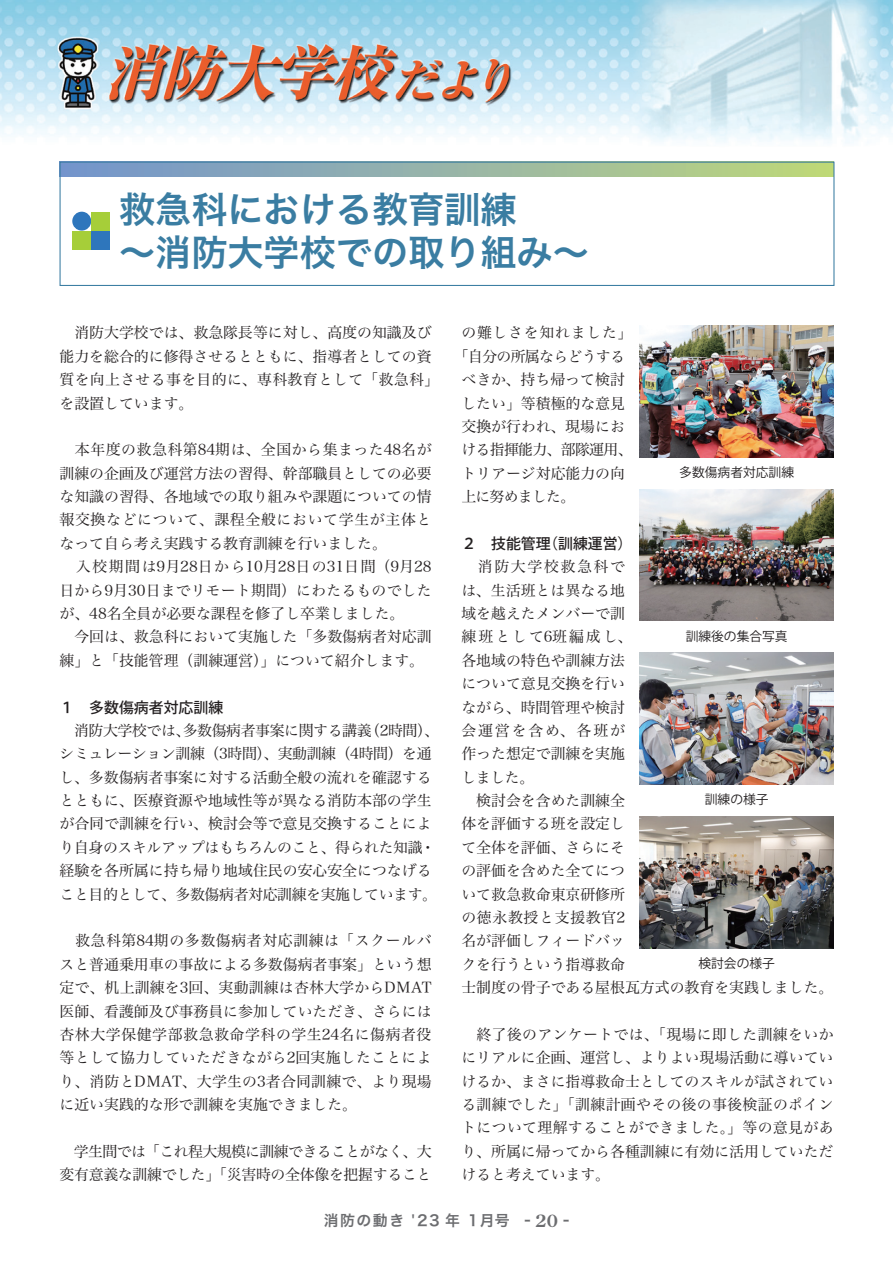
<style>
.page{position:relative;width:893px;height:1263px;background:#fff}
.page>*{position:absolute;margin:0;border:0;box-sizing:border-box;transform-origin:0 0}
.t1{font:36.15px/42.5px "Hira Kaku Pro N W6";color:#3a7da2}
.t2{font:14.85px/23.4px "Hira Min Pro N W3";color:#231f20}
.t3{font:14.85px/23.4px "Hira Min Pro N W3";letter-spacing:-.02em;color:#231f20}
.t4{font:14.85px "Hira Min Pro N W3";letter-spacing:-.045em;color:#231f20}
.t5{font:500 14.85px "Koz Go Pro";color:#231f20}
.t6{font:14.85px "Hira Kaku Pro W6";letter-spacing:.1em;color:#6c6d70}
.t7{font:14.85px "Hira Min Pro N W3";letter-spacing:.05em;color:#231f20}
.t8{font:14.85px "Hira Min Pro N W3";letter-spacing:-.05em;color:#231f20}
.t9{font:12.75px "Koz Go Pro";color:#231f20}
.s1{font-family:"Century Old Style Std";font-weight:700;font-size:16.95px}
</style>
<div class="page">
<svg style="left:62px;top:164px;width:770px;height:12px;background:#97b5a5"></svg>
<div style="left:72px;top:212px;width:19px;height:19px;background:#2e76bc;border-radius:50%"></div>
<div style="left:91px;top:212px;width:19px;height:19px;background:#a6ce39"></div>
<div style="left:72px;top:231px;width:19px;height:18px;background:#a6ce39"></div>
<div style="left:91px;top:231px;width:19px;height:18px;background:#2e76bc"></div>
<div style="left:60px;top:162px;width:774px;height:124px;border:1px solid #3a7da2"></div>
<img style="left:640px;top:325px;width:193px;height:132px">
<img style="left:640px;top:653px;width:193px;height:131px">
<img style="left:640px;top:489px;width:193px;height:132px">
<img style="left:640px;top:816px;width:193px;height:132px">
<img style="left:0;top:0;width:893px;height:143px">
<h1 class="t1" style="left:119px;top:187px;width:471px">救急科における教育訓練<br>～消防大学校での取り組み～</h1>
<p class="t2" style="left:60px;top:320px;width:381px">　消防大学校では、救急隊長等に対し、高度の知識及び能力を総合的に修得させるとともに、指導者としての資質を向上させる事を目的に、専科教育として「救急科」を設置しています。</p>
<p class="t2" style="left:60px;top:437px;width:374px">　本年度の救急科第84期は、全国から集まった48名が訓練の企画及び運営方法の習得、幹部職員としての必要な知識の習得、各地域での取り組みや課題についての情報交換などについて、課程全般において学生が主体となって自ら考え実践する教育訓練を行いました。<br>　入校期間は9月28日から10月28日の31日間（9月28日から9月30日までリモート期間）にわたるものでしたが、48名全員が必要な課程を修了し卒業しました。<br>　今回は、救急科において実施した「多数傷病者対応訓練」と「技能管理（訓練運営）」について紹介します。</p>
<p class="t5" style="left:60px;top:698px;width:165px">１　多数傷病者対応訓練</p>
<p class="t2" style="left:60px;top:717px;width:381px">　消防大学校では、多数傷病者事案に関する講義（2時間）、シミュレーション訓練（3時間）、実動訓練（4時間）を通し、多数傷病者事案に対する活動全般の流れを確認するとともに、医療資源や地域性等が異なる消防本部の学生が合同で訓練を行い、検討会等で意見交換することにより自身のスキルアップはもちろんのこと、得られた知識・経験を各所属に持ち帰り地域住民の安心安全につなげること目的として、多数傷病者対応訓練を実施しています。</p>
<p class="t2" style="left:60px;top:928px;width:374px;text-align:justify">　救急科第84期の多数傷病者対応訓練は「スクールバスと普通乗用車の事故による多数傷病者事案」という想定で、机上訓練を3回、実動訓練は杏林大学からDMAT医師、看護師及び事務員に参加していただき、さらには杏林大学保健学部救急救命学科の学生24名に傷病者役等として協力していただきながら2回実施したことにより、消防とDMAT、大学生の3者合同訓練で、より現場に近い実践的な形で訓練を実施できました。</p>
<p class="t3" style="left:60px;top:1138px;width:374px">　学生間では「これ程大規模に訓練できることがなく、大変有意義な訓練でした」「災害時の全体像を把握すること</p>
<p class="t7" style="left:461px;top:320px;width:173px">の難しさを知れました」</p>
<p class="t4" style="left:454px;top:343px;width:173px">「自分の所属ならどうする</p>
<p class="t2" style="left:461px;top:367px;width:165px">べきか、持ち帰って検討</p>
<p class="t2" style="left:461px;top:390px;width:165px">したい」等積極的な意見</p>
<p class="t2" style="left:461px;top:413px;width:165px">交換が行われ、現場にお</p>
<p class="t4" style="left:461px;top:437px;width:173px">ける指揮能力、部隊運用、</p>
<p class="t2" style="left:461px;top:460px;width:165px">トリアージ対応能力の向</p>
<p class="t8" style="left:461px;top:484px;width:115px">上に努めました。</p>
<p class="t5" style="left:461px;top:534px;width:173px">２　技能管理（訓練運営）</p>
<p class="t2" style="left:461px;top:554px;width:374px">　消防大学校救急科で<br>は、生活班とは異なる地<br>域を越えたメンバーで訓<br>練班として6班編成し、<br>各地域の特色や訓練方法<br>について意見交換を行い<br>ながら、時間管理や検討<br>会運営を含め、各班が<br>作った想定で訓練を実施<br>しました。<br>　検討会を含めた訓練全<br>体を評価する班を設定し<br>て全体を評価、さらにそ<br>の評価を含めた全てにつ<br>いて救急救命東京研修所<br>の徳永教授と支援教官2<br>名が評価しフィードバッ<br>クを行うという指導救命<br>士制度の骨子である屋根瓦方式の教育を実践しました。</p>
<p class="t2" style="left:461px;top:1021px;width:374px;text-align:justify">　終了後のアンケートでは、「現場に即した訓練をいかにリアルに企画、運営し、よりよい現場活動に導いていけるか、まさに指導救命士としてのスキルが試されている訓練でした」「訓練計画やその後の事後検証のポイントについて理解することができました。」等の意見があり、所属に帰ってから各種訓練に有効に活用していただけると考えています。</p>
<p class="t9" style="left:679px;top:464px;width:116px">多数傷病者対応訓練</p>
<p class="t9" style="left:686px;top:628px;width:104px">訓練後の集合写真</p>
<p class="t9" style="left:705px;top:791px;width:65px">訓練の様子</p>
<p class="t9" style="left:698px;top:955px;width:78px">検討会の様子</p>
<p class="t6" style="left:324px;top:1207px;width:247px">消防の動き '23 年 1月号 - <span class="s1">20</span> -</p>
</div>
